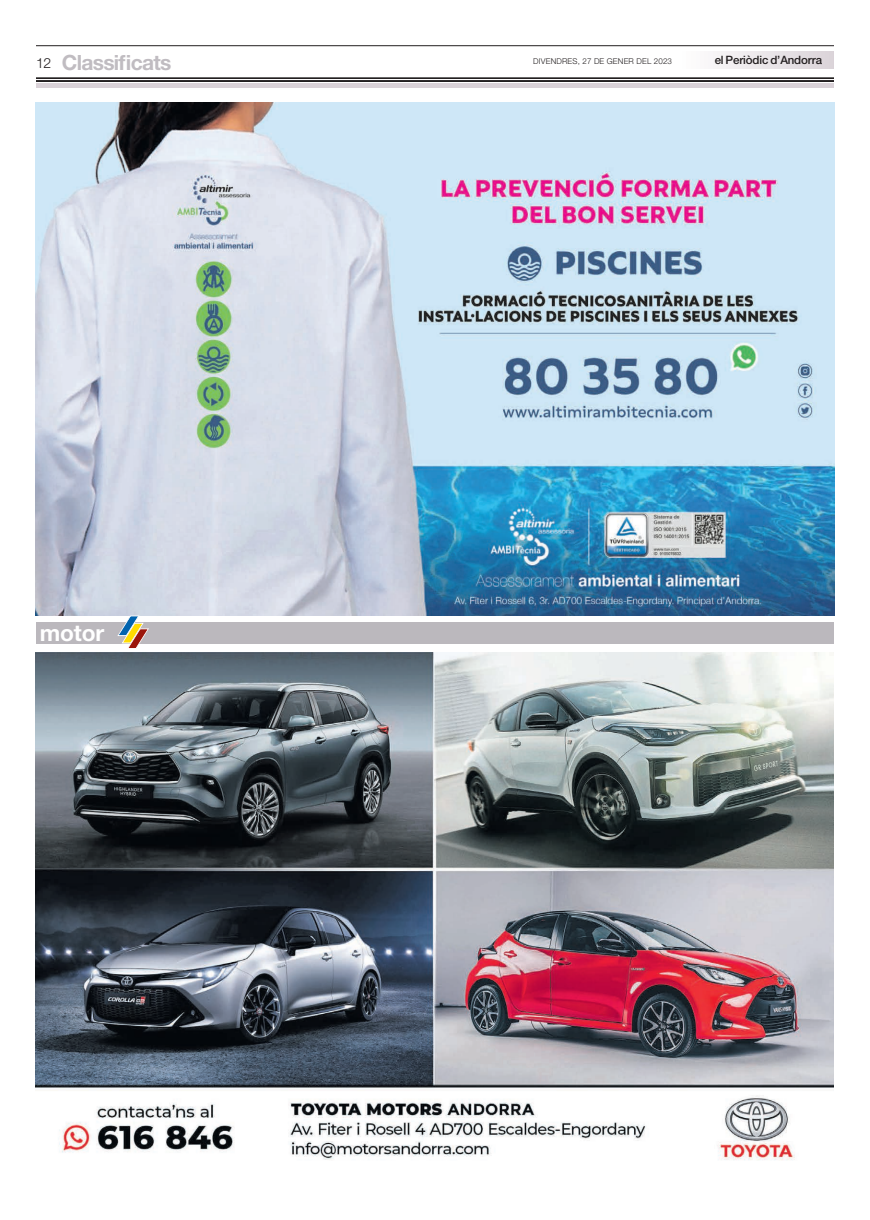
<style>
.page{position:relative;width:870px;height:1220px;background:#fff}
.page>*{position:absolute;margin:0;border:0;box-sizing:border-box;transform-origin:0 0}
.Desp_Tit{font:700 22.7px "Helvetica Neue LT Std";letter-spacing:-.005em;color:#fff}
.t1{font:700 21px "Helvetica Neue LT Std";letter-spacing:-.035em;color:#c0bcc1}
.t2{font:300 14px "Helvetica Neue LT Std";color:#231f20}
.t3{font:500 11.5px "Helvetica Neue LT Std";letter-spacing:-.015em;color:#231f20}
.t4{font:300 8px "Helvetica Neue LT Std";letter-spacing:.02em;color:#231f20}
</style>
<div class="page">
<div style="left:678px;top:51px;width:156px;height:17px;background:linear-gradient(to right,#fff,#dad4d9)"></div>
<hr style="left:36px;top:46px;width:798px;height:1px;background:#231f20">
<hr style="left:36px;top:84px;width:798px;height:4px;background:#dad2d8">
<hr style="left:36px;top:78px;width:798px;height:1px;background:#231f20">
<hr style="left:36px;top:81px;width:798px;height:1px;background:#231f20">
<img style="left:36px;top:103px;width:798px;height:513px">
<div style="left:36px;top:622px;width:798px;height:22px;background:#bbb8bd"></div>
<svg style="left:117px;top:615px;width:32px;height:33px"></svg>
<img style="left:36px;top:653px;width:798px;height:507px">
<p class="t2" style="left:36px;top:55px;width:17px">12</p>
<p class="t1" style="left:62px;top:50px;width:111px">Classificats</p>
<p class="Desp_Tit" style="left:40px;top:619px;width:66px">motor</p>
<p class="t4" style="left:533px;top:57px;width:140px">DIVENDRES, 27 DE GENER DEL 2023</p>
<p class="t3" style="left:715px;top:53px;width:109px">el Periòdic d’Andorra</p>
</div>
